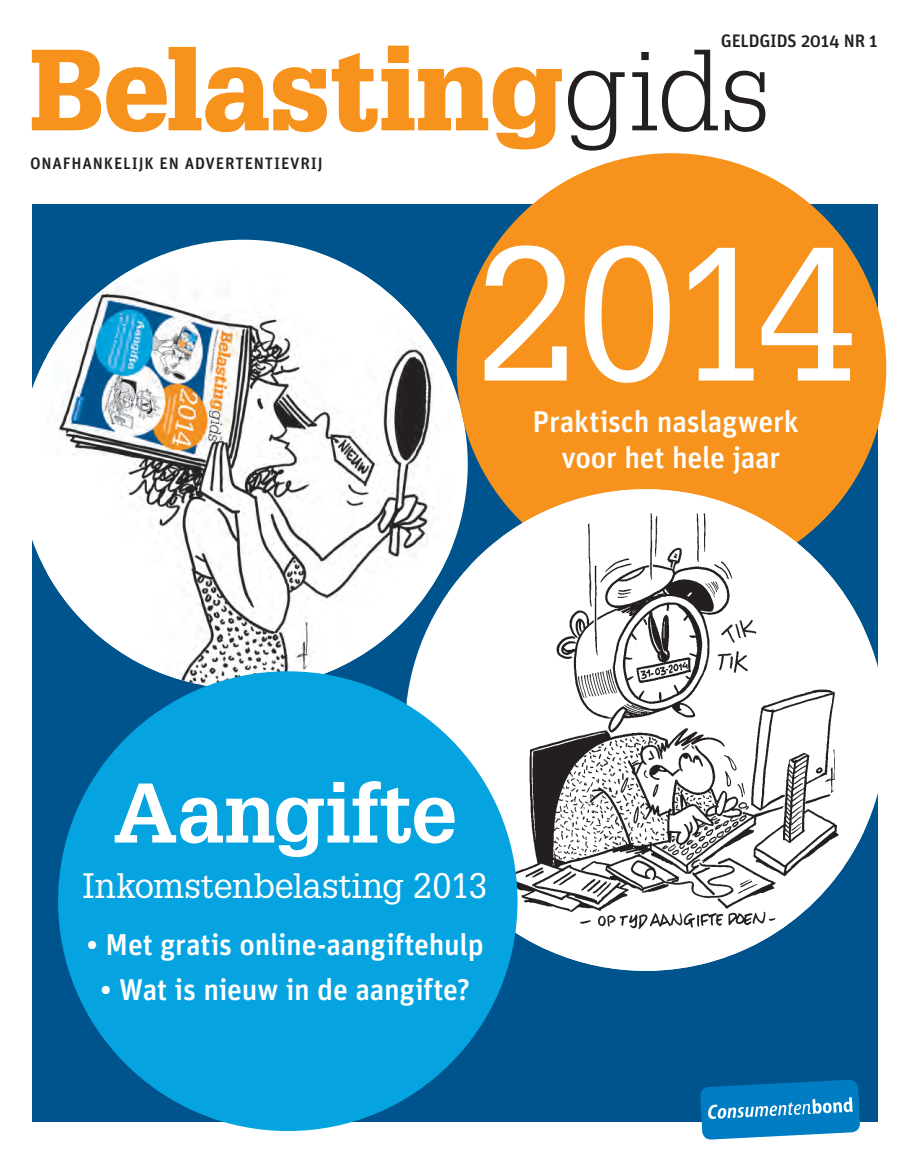
<style>
.page{position:relative;width:910px;height:1166px;background:#fff}
.page>*{position:absolute;margin:0;border:0;box-sizing:border-box;transform-origin:0 0}
._03c_Artikel_Omschri{font:185.25px "Glypha LT Std";color:#fff}
.t1{font:900 112.5px "Glypha LT Std";letter-spacing:-.01em;color:#f7931d}
._03b_Artikel_groot{font:700 82.35px "Glypha LT Std";letter-spacing:-.01em;color:#fff}
._03c_Artikel_Omschri-2{font:34.5px "Glypha LT Std";letter-spacing:-.005em;color:#fff}
._03c_Artikel_Omschri-3{font:500 30px/36px "Unit";letter-spacing:-.01em;color:#fff;text-align:center}
.t2{font:500 18px "Unit";letter-spacing:-.015em;color:#231f20}
.t3{font:500 16.5px "Unit";letter-spacing:.05em;color:#231f20}
.s1{font-weight:300;color:#231f20}
</style>
<div class="page">
<div style="left:32px;top:205px;width:846px;height:916px;background:#00548e"></div>
<div style="left:19px;top:240px;width:449px;height:448px;background:#fff;border-radius:50%"></div>
<img style="left:47px;top:271px;width:405px;height:417px">
<div style="left:457px;top:153px;width:429px;height:430px;background:#f7931d;border-radius:50%"></div>
<div style="left:405px;top:489px;width:481px;height:481px;background:#fff;border-radius:50%"></div>
<img style="left:500px;top:513px;width:341px;height:417px">
<img style="left:822px;top:748px;width:16px;height:46px">
<div style="left:58px;top:671px;width:459px;height:459px;background:#05a4e0;border-radius:50%"></div>
<svg style="left:700px;top:1079px;width:160px;height:60px;background:#238ac5"></svg>
<p class="t2" style="left:721px;top:31px;width:158px">GELDGIDS 2014 NR 1</p>
<p class="t1" style="left:30px;top:22px;width:742px">Belasting<span class="s1">gids</span></p>
<p class="t3" style="left:30px;top:154px;width:294px">ONAFHANKELIJK EN ADVERTENTIEVRIJ</p>
<p class="_03c_Artikel_Omschri" style="left:476px;top:202px;width:385px">2014</p>
<p class="_03c_Artikel_Omschri-3" style="left:533px;top:403px;width:268px">Praktisch naslagwerk voor het hele jaar</p>
<p class="_03b_Artikel_groot" style="left:113px;top:761px;width:345px">Aangifte</p>
<p class="_03c_Artikel_Omschri-2" style="left:83px;top:864px;width:406px">Inkomstenbelasting 2013</p>
<p class="_03c_Artikel_Omschri-3" style="left:87px;top:926px;width:399px">• Met gratis online-aangiftehulp</p>
<p class="_03c_Artikel_Omschri-3" style="left:100px;top:971px;width:371px">• Wat is nieuw in de aangifte?</p>
</div>
